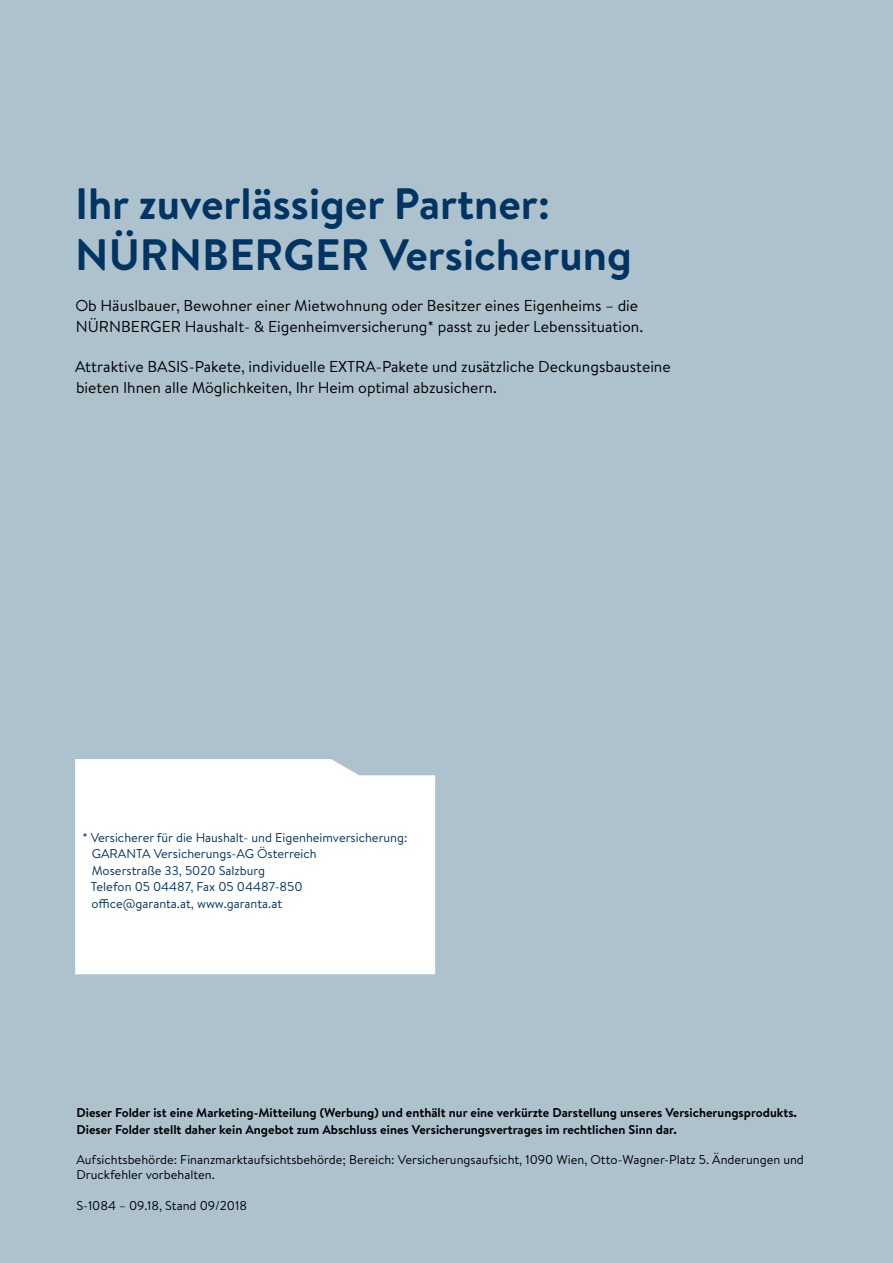
<style>
.page{position:relative;width:893px;height:1263px;background:#aec2ce}
.page>*{position:absolute;margin:0;border:0;box-sizing:border-box;transform-origin:0 0}
._1_Headline_Titel{font:700 43.8px "Brandon Text";color:#003462}
._6_Fließtext___Regul{font:15.75px/20.4px "Brandon Text";color:#000}
._7_Bildunterschrift{font:700 12.75px/16.5px "Brandon Text";color:#000}
._7_Bildunterschrift-2{font:12.75px/16.5px "Brandon Text";color:#003462}
._10_Fußzeile{font:12.75px/15.3px "Brandon Text";color:#000}
</style>
<div class="page">
<div style="left:75px;top:759px;width:360px;height:215px;background:#fff"></div>
<p class="_1_Headline_Titel" style="left:75px;top:174px;width:477px">Ihr zuverlässiger Partner:</p>
<p class="_1_Headline_Titel" style="left:75px;top:225px;width:558px">NÜRNBERGER Versicherung</p>
<p class="_6_Fließtext___Regul" style="left:75px;top:295px;width:569px">Ob Häuslbauer, Bewohner einer Mietwohnung oder Besitzer eines Eigenheims – die<br>NÜRNBERGER Haushalt- &amp; Eigenheimversicherung* passt zu jeder Lebenssituation.</p>
<p class="_6_Fließtext___Regul" style="left:75px;top:356px;width:597px">Attraktive BASIS-Pakete, individuelle EXTRA-Pakete und zusätzliche Deckungsbausteine bieten Ihnen alle Möglichkeiten, Ihr Heim optimal abzusichern.</p>
<p class="_7_Bildunterschrift-2" style="left:91px;top:828px;width:318px;text-indent:-9px">* Versicherer für die Haushalt- und Eigenheimversicherung:<br>GARANTA Versicherungs-AG Österreich<br>Moserstraße 33, 5020 Salzburg<br>Telefon 05 04487, Fax 05 04487-850 office@garanta.at, www.garanta.at</p>
<p class="_7_Bildunterschrift" style="left:77px;top:1104px;width:722px">Dieser Folder ist eine Marketing-Mitteilung (Werbung) und enthält nur eine verkürzte Darstellung unseres Versicherungsprodukts.<br>Dieser Folder stellt daher kein Angebot zum Abschluss eines Versicherungsvertrages im rechtlichen Sinn dar.</p>
<p class="_10_Fußzeile" style="left:77px;top:1152px;width:729px">Aufsichtsbehörde: Finanzmarktaufsichtsbehörde; Bereich: Versicherungsaufsicht, 1090 Wien, Otto-Wagner-Platz 5. Änderungen und<br>Druckfehler vorbehalten.</p>
<p class="_10_Fußzeile" style="left:77px;top:1197px;width:172px">S-1084 – 09.18, Stand 09/2018</p>
</div>
